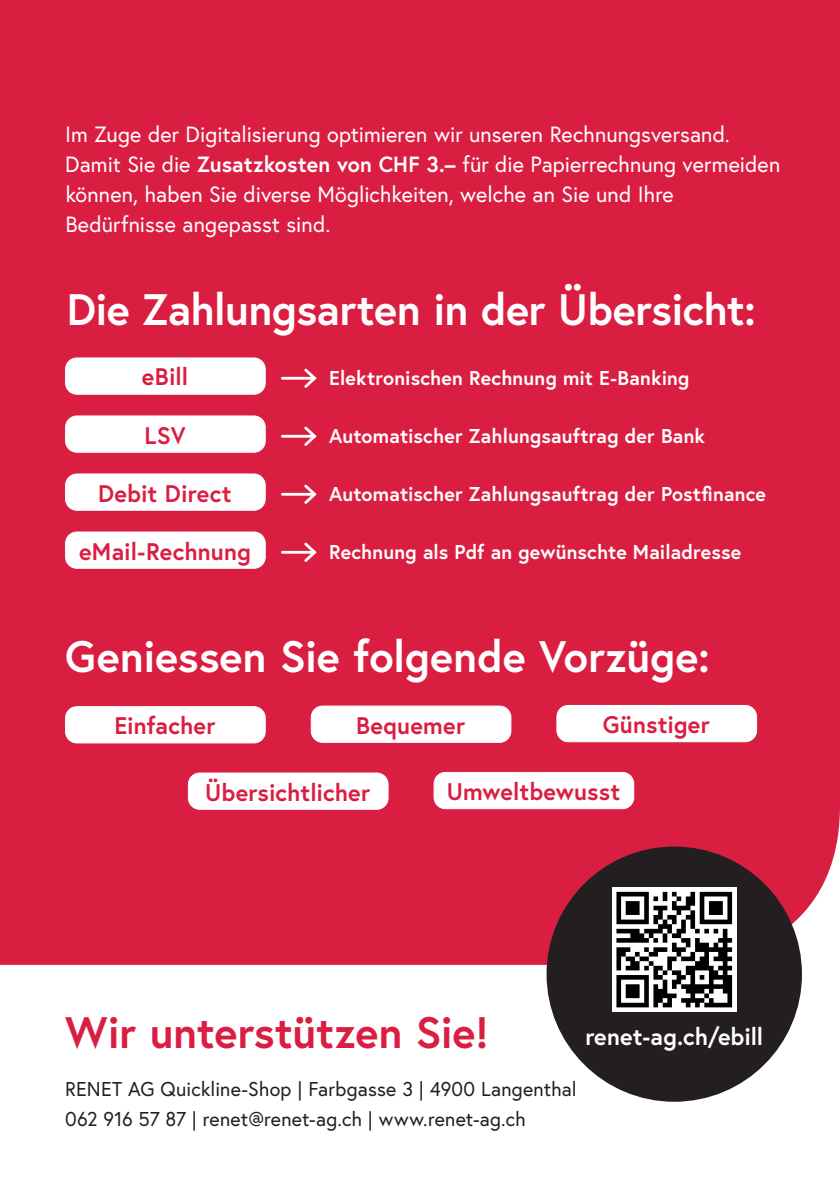
<style>
.page{position:relative;width:840px;height:1191px;background:#fff}
.page>*{position:absolute;margin:0;border:0;box-sizing:border-box;transform-origin:0 0}
.t1{font:700 44px "Europa";letter-spacing:-.005em;color:#fff}
.t2{font:700 44px "Europa";letter-spacing:-.005em;color:#da1e42}
.t3{font:700 24px "Europa";letter-spacing:.005em;color:#da1e42}
.t4{font:700 24px "Europa";color:#fff}
.t5{font:22px/30px "Europa";color:#fff}
.t6{font:700 20px "Europa";letter-spacing:.01em;color:#fff}
.t7{font:20px/30px "Europa";letter-spacing:.01em;color:#231f20}
.s1{font-weight:700}
</style>
<div class="page">
<div style="left:0;top:0;width:839px;height:965px;background:#da1e42"></div>
<div style="left:546px;top:846px;width:255px;height:255px;background:#231f20;border-radius:50%"></div>
<svg style="left:612px;top:887px;width:124px;height:125px;fill:#fff"></svg>
<svg style="left:616px;top:892px;width:115px;height:115px"></svg>
<div style="left:65px;top:358px;width:200px;height:36px;background:#fff;border-radius:11px"></div>
<div style="left:65px;top:358px;width:200px;height:36px;border:1px solid #fff;border-radius:11px"></div>
<hr style="left:282px;top:377px;width:32px;height:3px;background:#fff">
<svg style="left:301px;top:366px;width:17px;height:24px"></svg>
<div style="left:65px;top:416px;width:200px;height:36px;background:#fff;border-radius:11px"></div>
<div style="left:65px;top:416px;width:200px;height:36px;border:1px solid #fff;border-radius:11px"></div>
<hr style="left:282px;top:435px;width:32px;height:3px;background:#fff">
<svg style="left:301px;top:424px;width:17px;height:24px"></svg>
<div style="left:65px;top:474px;width:200px;height:36px;background:#fff;border-radius:11px"></div>
<div style="left:65px;top:474px;width:200px;height:36px;border:1px solid #fff;border-radius:11px"></div>
<hr style="left:282px;top:493px;width:32px;height:3px;background:#fff">
<svg style="left:301px;top:482px;width:17px;height:24px"></svg>
<div style="left:65px;top:532px;width:200px;height:36px;background:#fff;border-radius:11px"></div>
<div style="left:65px;top:532px;width:200px;height:36px;border:1px solid #fff;border-radius:11px"></div>
<hr style="left:282px;top:551px;width:32px;height:3px;background:#fff">
<svg style="left:301px;top:540px;width:17px;height:24px"></svg>
<div style="left:65px;top:706px;width:200px;height:37px;background:#fff;border-radius:11px"></div>
<div style="left:65px;top:706px;width:200px;height:37px;border:1px solid #fff;border-radius:11px"></div>
<div style="left:311px;top:706px;width:199px;height:36px;background:#fff;border-radius:11px"></div>
<div style="left:311px;top:706px;width:200px;height:36px;border:1px solid #fff;border-radius:11px"></div>
<div style="left:556px;top:705px;width:200px;height:36px;background:#fff;border-radius:11px"></div>
<div style="left:556px;top:705px;width:200px;height:37px;border:1px solid #fff;border-radius:11px"></div>
<div style="left:188px;top:773px;width:200px;height:36px;background:#fff;border-radius:11px"></div>
<div style="left:188px;top:772px;width:200px;height:37px;border:1px solid #fff;border-radius:11px"></div>
<div style="left:434px;top:772px;width:199px;height:36px;background:#fff;border-radius:11px"></div>
<div style="left:433px;top:772px;width:200px;height:37px;border:1px solid #fff;border-radius:11px"></div>
<p class="t5" style="left:65px;top:119px;width:716px">Im Zuge der Digitalisierung optimieren wir unseren Rechnungsversand.<br>Damit Sie die <span class="s1">Zusatzkosten von CHF 3.–</span> für die Papierrechnung vermeiden können, haben Sie diverse Möglichkeiten, welche an Sie und Ihre Bedürfnisse angepasst sind.</p>
<h1 class="t1" style="left:67px;top:279px;width:690px">Die Zahlungsarten in der Übersicht:</h1>
<p class="t3" style="left:142px;top:361px;width:47px">eBill</p>
<p class="t6" style="left:329px;top:364px;width:361px">Elektronischen Rechnung mit E-Banking</p>
<p class="t3" style="left:144px;top:419px;width:43px">LSV</p>
<p class="t6" style="left:329px;top:422px;width:377px">Automatischer Zahlungsauftrag der Bank</p>
<p class="t3" style="left:98px;top:477px;width:135px">Debit Direct</p>
<p class="t6" style="left:329px;top:480px;width:438px">Automatischer Zahlungsauftrag der Postfinance</p>
<p class="t3" style="left:79px;top:535px;width:173px">eMail-Rechnung</p>
<p class="t6" style="left:329px;top:538px;width:413px">Rechnung als Pdf an gewünschte Mailadresse</p>
<h1 class="t1" style="left:65px;top:627px;width:645px">Geniessen Sie folgende Vorzüge:</h1>
<p class="t3" style="left:114px;top:709px;width:103px">Einfacher</p>
<p class="t3" style="left:356px;top:709px;width:111px">Bequemer</p>
<p class="t3" style="left:602px;top:708px;width:109px">Günstiger</p>
<p class="t3" style="left:205px;top:775px;width:166px">Übersichtlicher</p>
<p class="t3" style="left:446px;top:775px;width:175px">Umweltbewusst</p>
<h1 class="t2" style="left:65px;top:1002px;width:424px">Wir unterstützen Sie!</h1>
<p class="t7" style="left:65px;top:1074px;width:512px">RENET AG Quickline-Shop | Farbgasse 3 | 4900 Langenthal<br>062 916 57 87 | renet@renet-ag.ch | www.renet-ag.ch</p>
<p class="t4" style="left:585px;top:1020px;width:179px">renet-ag.ch/ebill</p>
</div>
